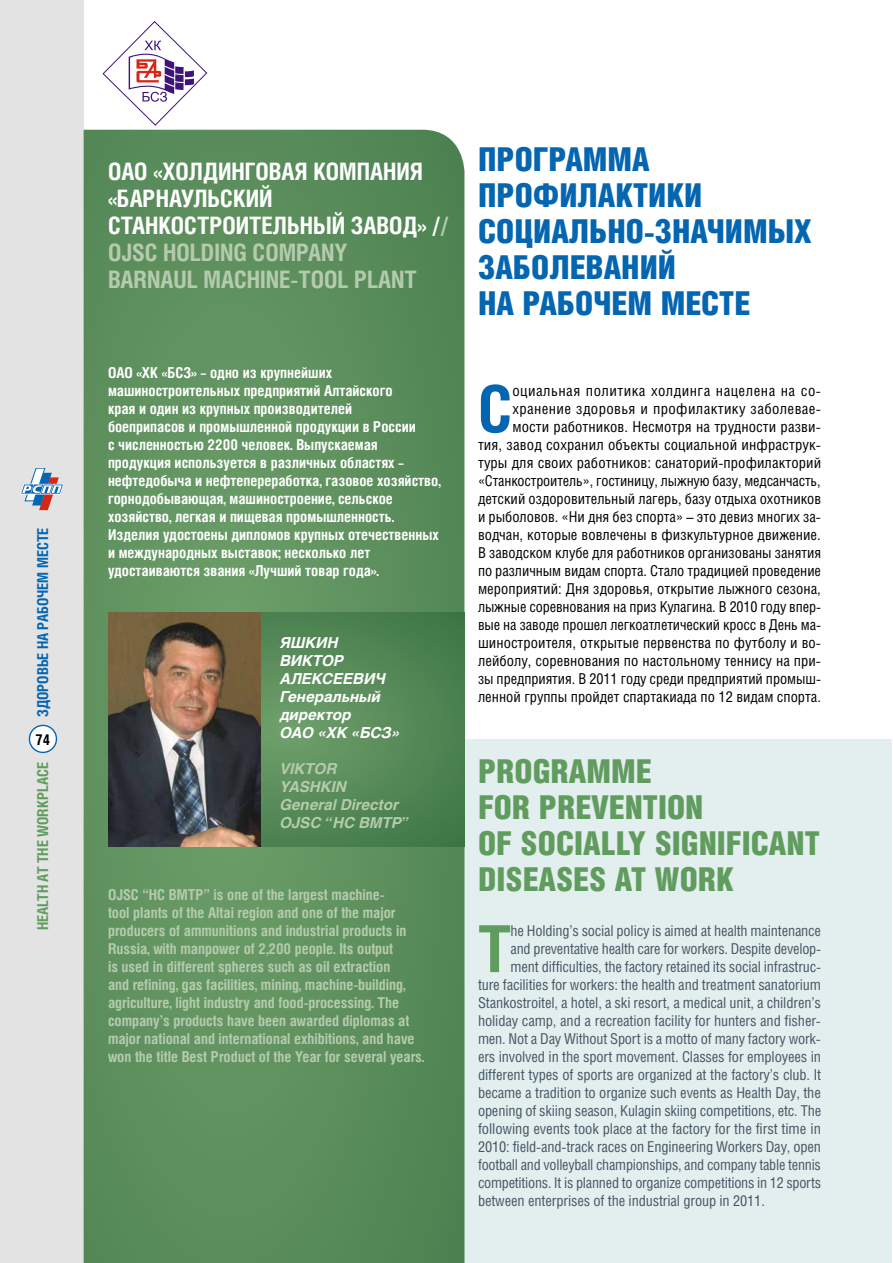
<style>
.page{position:relative;width:893px;height:1263px;background:#fff}
.page>*{position:absolute;margin:0;border:0;box-sizing:border-box;transform-origin:0 0}
.t1{font:700 64.8px "Helios Cond";color:#0465b1}
.t2{font:700 64.8px "Helios Cond";color:#619c5f}
.t3{font:900 33px/36px "Helios Cond";color:#0465b1}
.t4{font:900 33px/36px "Helios Cond";color:#619c5f}
.t5{font:700 24px/27px "Helios Cond";color:#fff}
.t6{font:15px "Helios Cond";letter-spacing:-.01em;color:#455764}
.t7{font:15px/18px "Helios Cond";color:#000;text-align:right}
.t8{font:700 15px/18px "Helios Cond";color:#fff}
.t9{font:700 15px/18px "Helios Cond";color:#b5cbad}
.t10{font:italic 700 15px/18px "Helios";color:#fff}
.t11{font:italic 700 15px/18px "Helios";color:#b5cbad}
.t12{font:700 15px "Helios Cond";color:#0465b1}
.t13{font:700 15px "Helios Cond";color:#619c5f}
.t14{font:700 15px "Helios Cond";color:#000}
.s1{color:#b5cbad}
</style>
<div class="page">
<div style="left:0;top:739px;width:892px;height:524px;background:#e3eeef"></div>
<div style="left:0;top:0;width:84px;height:1263px;background:#e3e3e3"></div>
<svg style="left:20px;top:468px;width:44px;height:42px"></svg>
<div style="left:29px;top:725px;width:27px;height:27px;background:#fff;border-radius:50%"></div>
<div style="left:29px;top:725px;width:28px;height:28px;border:1px solid #0465b1;border-radius:50%"></div>
<svg style="left:84px;top:130px;width:380px;height:1133px;background:#5c8f5d"></svg>
<svg style="left:260px;top:612px;width:204px;height:234px;background:#548856"></svg>
<img style="left:108px;top:612px;width:152px;height:234px">
<svg style="left:102px;top:21px;width:106px;height:105px"></svg>
<p class="t12" style="left:34px;top:717px;width:191px;rotate:-90deg">ЗДОРОВЬЕ НА РАБОЧЕМ МЕСТЕ</p>
<p class="t14" style="left:36px;top:730px;width:16px">74</p>
<p class="t13" style="left:34px;top:930px;width:169px;rotate:-90deg">HEALTH AT THE WORKPLACE</p>
<h3 class="t5" style="left:108px;top:157px;width:342px">ОАО «ХОЛДИНГОВАЯ КОМПАНИЯ «БАРНАУЛЬСКИЙ<br>СТАНКОСТРОИТЕЛЬНЫЙ ЗАВОД» /<span class="s1">/<br>OJSC HOLDING COMPANY<br>BARNAUL MACHINE-TOOL PLANT</span></h3>
<p class="t8" style="left:108px;top:363px;width:334px">ОАО «ХК «БСЗ» – одно из крупнейших машиностроительных предприятий Алтайского<br>края и один из крупных производителей<br>боеприпасов и промышленной продукции в России<br>с численностью 2200 человек. Выпускаемая продукция используется в различных областях – нефтедобыча и нефтепереработка, газовое хозяйство, горнодобывающая, машиностроение, сельское хозяйство, легкая и пищевая промышленность.<br>Изделия удостоены дипломов крупных отечественных и международных выставок; несколько лет удостаиваются звания «Лучший товар года».</p>
<p class="t10" style="left:280px;top:634px;width:122px">ЯШКИН<br>ВИКТОР<br>АЛЕКСЕЕВИЧ<br>Генеральный директор<br>ОАО «ХК «БСЗ»</p>
<p class="t11" style="left:280px;top:760px;width:131px">VIKTOR<br>YASHKIN<br>General Director<br>OJSC “HC BMTP”</p>
<p class="t9" style="left:108px;top:885px;width:318px">OJSC “HC BMTP” is one of the largest machine-<br>tool plants of the Altai region and one of the major producers of ammunitions and industrial products in Russia, with manpower of 2,200 people. Its output<br>is used in different spheres such as oil extraction<br>and refining, gas facilities, mining, machine-building, agriculture, light industry and food-processing. The company’s products have been awarded diplomas at major national and international exhibitions, and have won the title Best Product of the Year for several years.</p>
<h2 class="t3" style="left:478px;top:141px;width:335px">ПРОГРАММА<br>ПРОФИЛАКТИКИ<br>СОЦИАЛЬНО-ЗНАЧИМЫХ<br>ЗАБОЛЕВАНИЙ<br>НА РАБОЧЕМ МЕСТЕ</h2>
<h1 class="t1" style="left:478px;top:370px;width:36px">С</h1>
<p class="t7" style="left:478px;top:381px;width:345px">оциальная политика холдинга нацелена на со&shy;хранение здоровья и профилактику заболевае&shy;мости работников. Несмотря на трудности разви-<br>тия, завод сохранил объекты социальной инфраструк&shy;туры для своих работников: санаторий-профилакторий «Станкостроитель», гостиницу, лыжную базу, медсанчасть, детский оздоровительный лагерь, базу отдыха охотников и рыболовов. «Ни дня без спорта» – это девиз многих за&shy;водчан, которые вовлечены в физкультурное движение.<br>В заводском клубе для работников организованы занятия по различным видам спорта. Стало традицией проведение мероприятий: Дня здоровья, открытие лыжного сезона, лыжные соревнования на приз Кулагина. В 2010 году впер&shy;вые на заводе прошел легкоатлетический кросс в День ма&shy;шиностроителя, открытые первенства по футболу и во&shy;лейболу, соревнования по настольному теннису на при&shy;зы предприятия. В 2011 году среди предприятий промыш&shy;ленной группы пройдет спартакиада по 12 видам спорта.</p>
<h2 class="t4" style="left:478px;top:753px;width:343px">PROGRAMME<br>FOR PREVENTION<br>OF SOCIALLY SIGNIFICANT<br>DISEASES AT WORK</h2>
<h1 class="t2" style="left:478px;top:910px;width:35px">T</h1>
<p class="t6" style="left:511px;top:922px;width:312px">he Holding’s social policy is aimed at health maintenance</p>
<p class="t6" style="left:511px;top:940px;width:312px">and preventative health care for workers. Despite develop-</p>
<p class="t6" style="left:511px;top:958px;width:312px">ment difficulties, the factory retained its social infrastruc-</p>
<p class="t6" style="left:478px;top:976px;width:345px">ture facilities for workers: the health and treatment sanatorium</p>
<p class="t6" style="left:478px;top:994px;width:344px">Stankostroitel, a hotel, a ski resort, a medical unit, a children’s</p>
<p class="t6" style="left:478px;top:1012px;width:344px">holiday camp, and a recreation facility for hunters and fisher-</p>
<p class="t6" style="left:478px;top:1030px;width:344px">men. Not a Day Without Sport is a motto of many factory work-</p>
<p class="t6" style="left:478px;top:1048px;width:344px">ers involved in the sport movement. Classes for employees in</p>
<p class="t6" style="left:478px;top:1066px;width:345px">different types of sports are organized at the factory’s club. It</p>
<p class="t6" style="left:478px;top:1084px;width:344px">became a tradition to organize such events as Health Day, the</p>
<p class="t6" style="left:478px;top:1102px;width:345px">opening of skiing season, Kulagin skiing competitions, etc. The</p>
<p class="t6" style="left:478px;top:1120px;width:344px">following events took place at the factory for the first time in</p>
<p class="t6" style="left:478px;top:1138px;width:345px">2010: field-and-track races on Engineering Workers Day, open</p>
<p class="t6" style="left:478px;top:1156px;width:344px">football and volleyball championships, and company table tennis</p>
<p class="t6" style="left:478px;top:1174px;width:344px">competitions. It is planned to organize competitions in 12 sports</p>
<p class="t6" style="left:478px;top:1192px;width:288px">between enterprises of the industrial group in 2011.</p>
</div>
